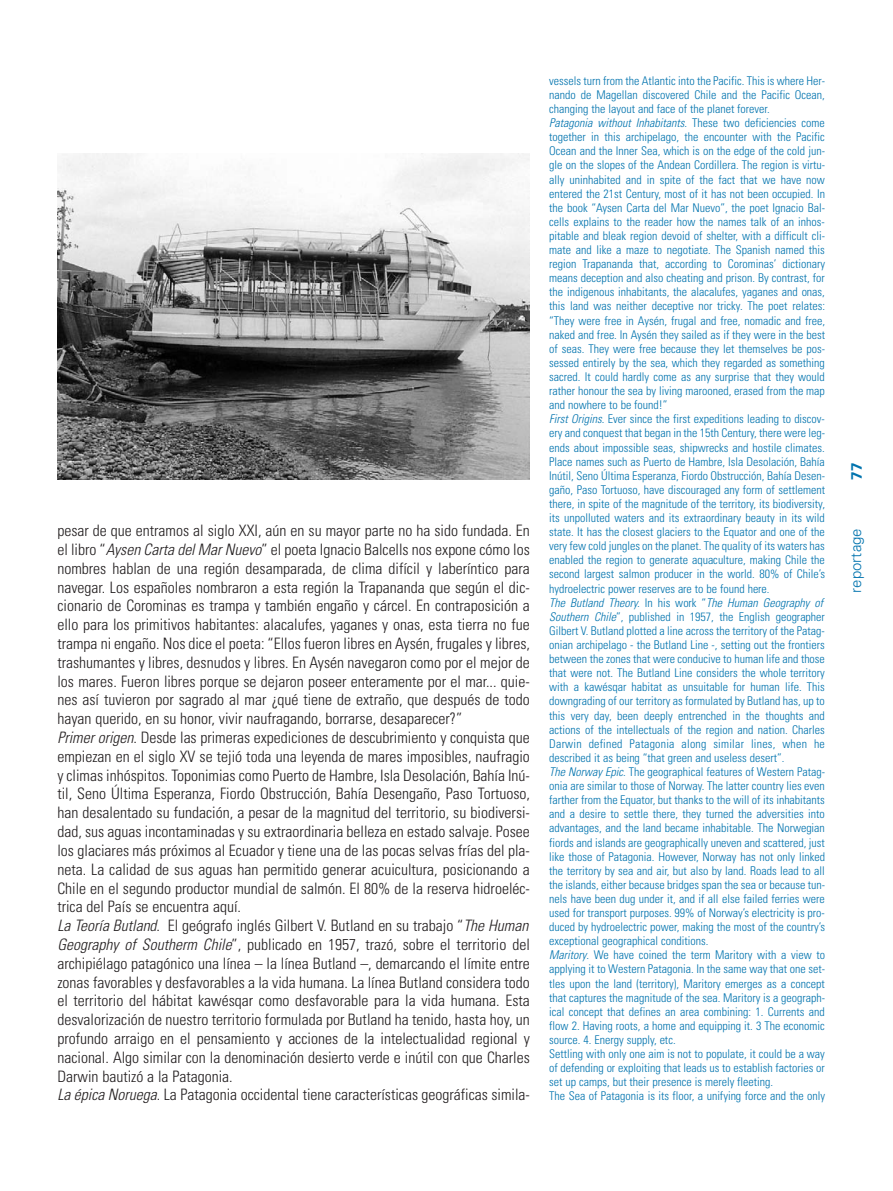
<style>
.page{position:relative;width:893px;height:1191px;background:#fff}
.page>*{position:absolute;margin:0;border:0;box-sizing:border-box;transform-origin:0 0}
.t1{font:300 condensed 15.75px/18.8px "Univers";color:#231f20}
.t2{font:300 15px "Univers";color:#0073ae}
.t3{font:700 15px "Univers";color:#0073ae}
.t4{font:300 condensed 12px/14.1px "Univers";color:#0073ae}
.s1{font-style:italic}
</style>
<div class="page">
<img style="left:57px;top:154px;width:473px;height:326px">
<p class="t1" style="left:57px;top:522px;width:474px">pesar de que entramos al siglo XXI, aún en su mayor parte no ha sido fundada. En el libro “<span class="s1">Aysen Carta del Mar Nuevo</span>” el poeta Ignacio Balcells nos expone cómo los nombres hablan de una región desamparada, de clima difícil y laberíntico para navegar. Los españoles nombraron a esta región la Trapananda que según el dic&shy;cionario de Corominas es trampa y también engaño y cárcel. En contraposición a ello para los primitivos habitantes: alacalufes, yaganes y onas, esta tierra no fue trampa ni engaño. Nos dice el poeta: “Ellos fueron libres en Aysén, frugales y libres, trashumantes y libres, desnudos y libres. En Aysén navegaron como por el mejor de los mares. Fueron libres porque se dejaron poseer enteramente por el mar... quie&shy;nes así tuvieron por sagrado al mar ¿qué tiene de extraño, que después de todo hayan querido, en su honor, vivir naufragando, borrarse, desaparecer?”<br><span class="s1">Primer origen</span>. Desde las primeras expediciones de descubrimiento y conquista que empiezan en el siglo XV se tejió toda una leyenda de mares imposibles, naufragio y climas inhóspitos. Toponimias como Puerto de Hambre, Isla Desolación, Bahía Inú&shy;til, Seno Última Esperanza, Fiordo Obstrucción, Bahía Desengaño, Paso Tortuoso, han desalentado su fundación, a pesar de la magnitud del territorio, su biodiversi&shy;dad, sus aguas incontaminadas y su extraordinaria belleza en estado salvaje. Posee los glaciares más próximos al Ecuador y tiene una de las pocas selvas frías del pla&shy;neta. La calidad de sus aguas han permitido generar acuicultura, posicionando a Chile en el segundo productor mundial de salmón. El 80% de la reserva hidroeléc&shy;trica del País se encuentra aquí.<br><span class="s1">La Teoría Butland</span>. El geógrafo inglés Gilbert V. Butland en su trabajo “<span class="s1">The Human Geography of Southerm Chile</span>”, publicado en 1957, trazó, sobre el territorio del archipiélago patagónico una línea – la línea Butland –, demarcando el límite entre zonas favorables y desfavorables a la vida humana. La línea Butland considera todo el territorio del hábitat kawésqar como desfavorable para la vida humana. Esta desvalorización de nuestro territorio formulada por Butland ha tenido, hasta hoy, un profundo arraigo en el pensamiento y acciones de la intelectualidad regional y nacional. Algo similar con la denominación desierto verde e inútil con que Charles Darwin bautizó a la Patagonia.<br><span class="s1">La épica Noruega</span>. La Patagonia occidental tiene características geográficas simila-</p>
<p class="t4" style="left:549px;top:75px;width:277px">vessels turn from the Atlantic into the Pacific. This is where Her&shy;nando de Magellan discovered Chile and the Pacific Ocean, changing the layout and face of the planet forever.<br><span class="s1">Patagonia without Inhabitants</span>. These two deficiencies come together in this archipelago, the encounter with the Pacific Ocean and the Inner Sea, which is on the edge of the cold jun&shy;gle on the slopes of the Andean Cordillera. The region is virtu&shy;ally uninhabited and in spite of the fact that we have now entered the 21st Century, most of it has not been occupied. In the book “Aysen Carta del Mar Nuevo”, the poet Ignacio Bal&shy;cells explains to the reader how the names talk of an inhos&shy;pitable and bleak region devoid of shelter, with a difficult cli&shy;mate and like a maze to negotiate. The Spanish named this region Trapananda that, according to Corominas’ dictionary means deception and also cheating and prison. By contrast, for the indigenous inhabitants, the alacalufes, yaganes and onas, this land was neither deceptive nor tricky. The poet relates: “They were free in Aysén, frugal and free, nomadic and free, naked and free. In Aysén they sailed as if they were in the best of seas. They were free because they let themselves be pos&shy;sessed entirely by the sea, which they regarded as something sacred. It could hardly come as any surprise that they would rather honour the sea by living marooned, erased from the map and nowhere to be found!”<br><span class="s1">First Origins</span>. Ever since the first expeditions leading to discov&shy;ery and conquest that began in the 15th Century, there were leg&shy;ends about impossible seas, shipwrecks and hostile climates.<br>Place names such as Puerto de Hambre, Isla Desolación, Bahía Inútil, Seno Última Esperanza, Fiordo Obstrucción, Bahía Desen&shy;gaño, Paso Tortuoso, have discouraged any form of settlement there, in spite of the magnitude of the territory, its biodiversity, its unpolluted waters and its extraordinary beauty in its wild state. It has the closest glaciers to the Equator and one of the very few cold jungles on the planet. The quality of its waters has enabled the region to generate aquaculture, making Chile the second largest salmon producer in the world. 80% of Chile’s hydroelectric power reserves are to be found here.<br><span class="s1">The Butland Theory.</span> In his work “<span class="s1">The Human Geography of Southern Chile</span>”, published in 1957, the English geographer Gilbert V. Butland plotted a line across the territory of the Patag&shy;onian archipelago - the Butland Line -, setting out the frontiers between the zones that were conducive to human life and those that were not. The Butland Line considers the whole territory with a kawésqar habitat as unsuitable for human life. This downgrading of our territory as formulated by Butland has, up to this very day, been deeply entrenched in the thoughts and actions of the intellectuals of the region and nation. Charles Darwin defined Patagonia along similar lines, when he described it as being “that green and useless desert”.<br><span class="s1">The Norway Epic</span>. The geographical features of Western Patag&shy;onia are similar to those of Norway. The latter country lies even farther from the Equator, but thanks to the will of its inhabitants and a desire to settle there, they turned the adversities into advantages, and the land became inhabitable. The Norwegian fiords and islands are geographically uneven and scattered, just like those of Patagonia. However, Norway has not only linked the territory by sea and air, but also by land. Roads lead to all the islands, either because bridges span the sea or because tun&shy;nels have been dug under it, and if all else failed ferries were used for transport purposes. 99% of Norway’s electricity is pro&shy;duced by hydroelectric power, making the most of the country’s exceptional geographical conditions.<br><span class="s1">Maritory</span>. We have coined the term Maritory with a view to applying it to Western Patagonia. In the same way that one set&shy;tles upon the land (territory), Maritory emerges as a concept that captures the magnitude of the sea. Maritory is a geograph&shy;ical concept that defines an area combining: 1. Currents and flow 2. Having roots, a home and equipping it. 3 The economic source. 4. Energy supply, etc.<br>Settling with only one aim is not to populate, it could be a way of defending or exploiting that leads us to establish factories or set up camps, but their presence is merely fleeting.<br>The Sea of Patagonia is its floor, a unifying force and the only</p>
<p class="t3" style="left:851px;top:480px;width:19px;rotate:-90deg">77</p>
<p class="t2" style="left:850px;top:593px;width:66px;rotate:-90deg">reportage</p>
</div>
